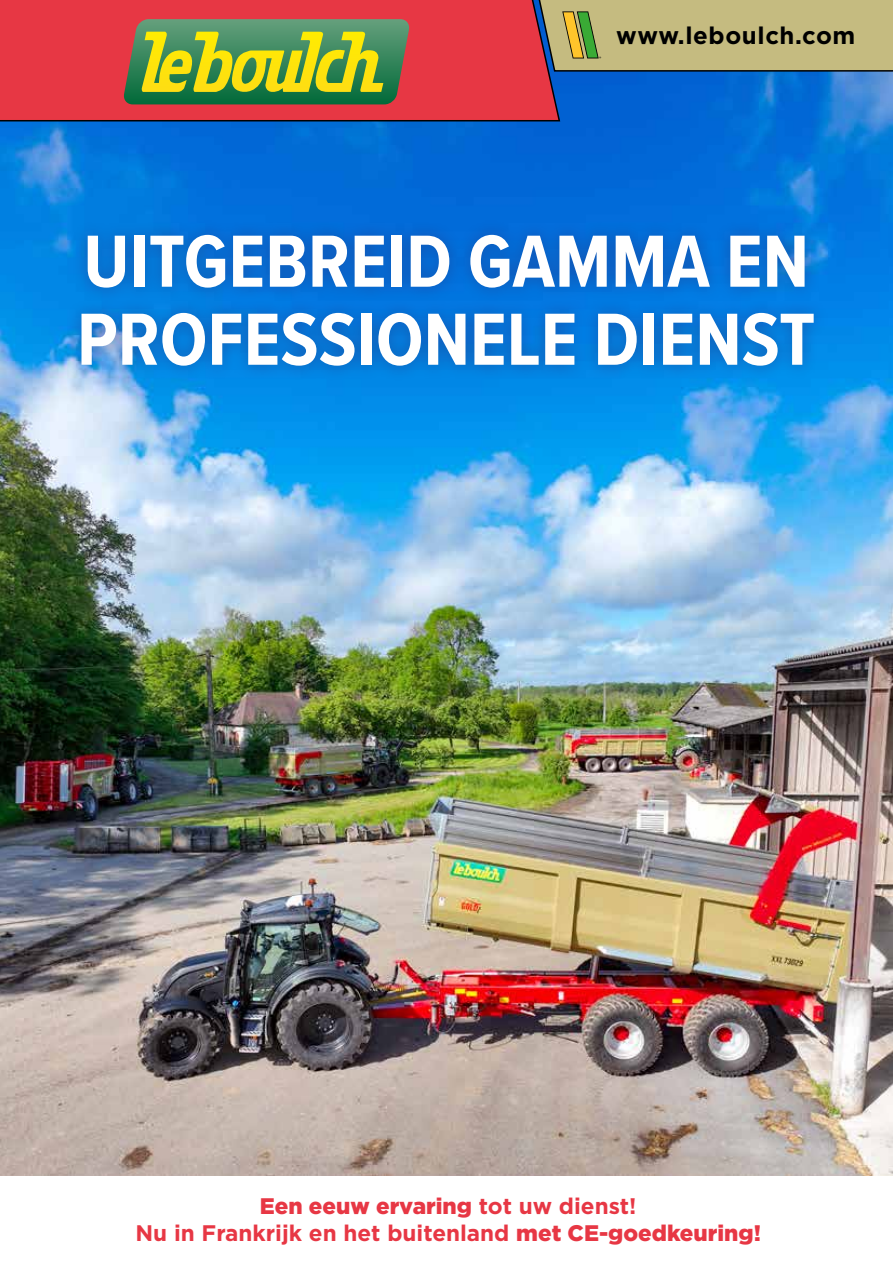
<style>
.page{position:relative;width:893px;height:1263px;background:#fff}
.page>*{position:absolute;margin:0;border:0;box-sizing:border-box;transform-origin:0 0}
.t1{font:700 76.5px/78px "Proxima Nova Cond";color:#fff}
.t2{font:700 24px "Gotham";letter-spacing:.025em;color:#000}
.t3{font:700 22.5px/27px "Gotham";color:#e73744;text-align:center}
.s1{font-weight:900}
</style>
<div class="page">
<img style="left:0;top:72px;width:893px;height:1104px">
<div style="left:0;top:0;width:561px;height:122px;background:#e73744"></div>
<svg style="left:532px;top:0;width:361px;height:72px;background:#b9af78"></svg>
<svg style="left:123px;top:19px;width:287px;height:85px;background:#7e9e42"></svg>
<div style="left:66px;top:219px;width:763px;height:162px;background:#283583;opacity:.5"></div>
<p class="t2" style="left:616px;top:21px;width:241px">www.leboulch.com</p>
<h1 class="t1" style="left:77px;top:221px;width:740px">UITGEBREID GAMMA EN<br>PROFESSIONELE DIENST</h1>
<p class="t3" style="left:135px;top:1192px;width:627px"><span class="s1">Een eeuw ervaring</span> tot uw dienst!<br>Nu in Frankrijk en het buitenland <span class="s1">met CE-goedkeuring!</span></p>
</div>
